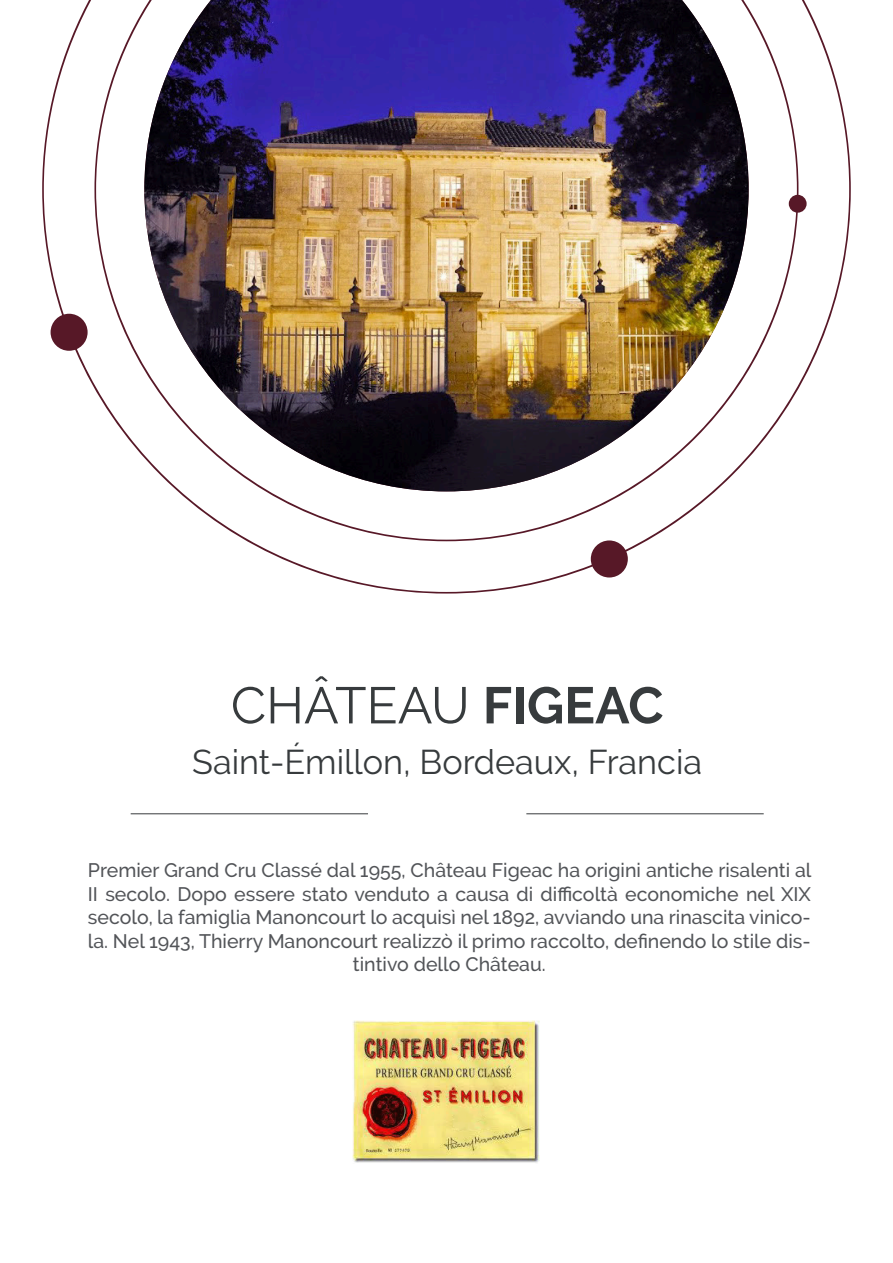
<style>
.page{position:relative;width:893px;height:1263px;background:#fff}
.page>*{position:absolute;margin:0;border:0;box-sizing:border-box;transform-origin:0 0}
.t1{font:51.3px "Raleway";color:#373b3d}
.t2{font:34.2px "Raleway";color:#373b3d}
.t3{font:500 19.5px/23.4px "Raleway";color:#525458;text-align:center}
.s1{font-weight:700}
</style>
<div class="page">
<img style="left:42px;top:0;width:809px;height:593px">
<div style="left:51px;top:314px;width:37px;height:37px;background:#571827;border-radius:50%"></div>
<div style="left:789px;top:195px;width:18px;height:18px;background:#571827;border-radius:50%"></div>
<div style="left:591px;top:540px;width:37px;height:37px;background:#571827;border-radius:50%"></div>
<hr style="left:526px;top:813px;width:238px;height:1px;background:#373b3d">
<hr style="left:131px;top:813px;width:237px;height:1px;background:#373b3d">
<img style="left:352px;top:1020px;width:188px;height:143px">
<h1 class="t1" style="left:231px;top:675px;width:434px">CHÂTEAU <span class="s1">FIGEAC</span></h1>
<h2 class="t2" style="left:192px;top:742px;width:511px">Saint-Émillon, Bordeaux, Francia</h2>
<p class="t3" style="left:88px;top:859px;width:725px">Premier Grand Cru Classé dal 1955, Château Figeac ha origini antiche risalenti al II secolo. Dopo essere stato venduto a causa di difficoltà economiche nel XIX secolo, la famiglia Manoncourt lo acquisì nel 1892, avviando una rinascita vinico&shy;la. Nel 1943, Thierry Manoncourt realizzò il primo raccolto, definendo lo stile dis&shy;tintivo dello Château.</p>
</div>
